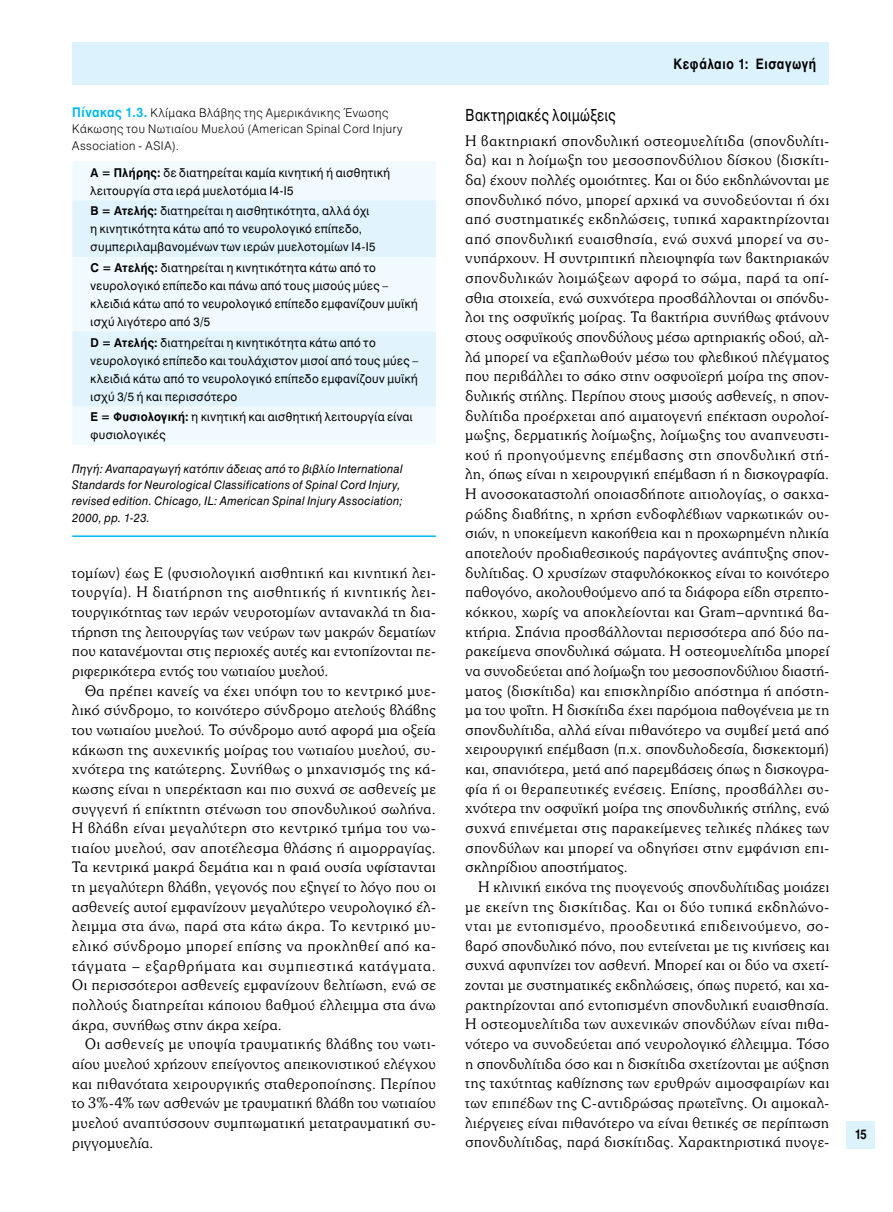
<style>
.page{position:relative;width:893px;height:1212px;background:#fff}
.page>*{position:absolute;margin:0;border:0;box-sizing:border-box;transform-origin:0 0}
.t1{font:16.5px "UB Helvetica";letter-spacing:.04em;color:#000;scale:.8 1}
.t2{font:300 15.9px/19.6px "UB Souvenir";letter-spacing:.035em;color:#000;text-align:justify;scale:.96 1}
.t3{font:300 15.9px/19.6px "UB Souvenir";letter-spacing:.035em;color:#000;text-align:justify}
.t4{font:14.25px "UB Helvetica Bold";letter-spacing:.055em;color:#000;scale:.85 1}
.t5{font:13.5px "UB Helvetica Bold";color:#000;scale:.81 1}
.t6{font:12px/18px "UB Helvetica";letter-spacing:.04em;color:#000;scale:.95 1}
.t7{font:300 11.85px/16.5px "UB Helvetica";letter-spacing:.045em;color:#000}
.t8{font:11.7px/16.2px "UB Helvetica Italic";letter-spacing:.03em;color:#000;scale:.95 1}
.s1{font-family:"UB Helvetica Bold";font-weight:400;font-size:13.2px;color:#00b9f1}
.s2{font-family:"UB Helvetica Bold"}
</style>
<div class="page">
<div style="left:72px;top:43px;width:757px;height:42px;background:#dcf2fd"></div>
<div style="left:847px;top:1121px;width:28px;height:27px;background:#dcf2fd"></div>
<div style="left:72px;top:162px;width:364px;height:283px;background:#f1fafe"></div>
<svg style="left:72px;top:200px;width:364px;height:206px;fill:#e1f4fd"></svg>
<hr style="left:72px;top:535px;width:364px;height:2px;background:#00b9f1">
<p class="t7" style="left:72px;top:104px;width:332px"><span class="s1">Πίνακας 1.3.</span> Κλίμακα Βλάβης της Αμερικάνικης Ένωσης<br>Κάκωσης του Νωτιαίου Μυελού (American Spinal Cord Injury<br>Association - ASIA).</p>
<p class="t6" style="left:91px;top:163px;width:317px"><span class="s2">A = Πλήρης:</span> δε διατηρείται καμία κινητική ή αισθητική λειτουργία στα ιερά μυελοτόμια Ι4-Ι5</p>
<p class="t6" style="left:91px;top:202px;width:301px"><span class="s2">Β = Ατελής:</span> διατηρείται η αισθητικότητα, αλλά όχι η κινητικότητα κάτω από το νευρολογικό επίπεδο, συμπεριλαμβανομένων των ιερών μυελοτομίων Ι4-Ι5</p>
<p class="t6" style="left:91px;top:259px;width:346px"><span class="s2">C = Ατελής:</span> διατηρείται η κινητικότητα κάτω από το νευρολογικό επίπεδο και πάνω από τους μισούς μύες – κλειδιά κάτω από το νευρολογικό επίπεδο εμφανίζουν μυϊκή ισχύ λιγότερο από 3/5</p>
<p class="t6" style="left:91px;top:333px;width:346px"><span class="s2">D = Ατελής:</span> διατηρείται η κινητικότητα κάτω από το νευρολογικό επίπεδο και τουλάχιστον μισοί από τους μύες – κλειδιά κάτω από το νευρολογικό επίπεδο εμφανίζουν μυϊκή ισχύ 3/5 ή και περισσότερο</p>
<p class="t6" style="left:91px;top:408px;width:341px"><span class="s2">Ε = Φυσιολογική:</span> η κινητική και αισθητική λειτουργία είναι φυσιολογικές</p>
<p class="t8" style="left:72px;top:460px;width:349px">Πηγή: Αναπαραγωγή κατόπιν άδειας από το βιβλίο International Standards for Neurological Classifications of Spinal Cord Injury, revised edition. Chicago, IL: American Spinal Injury Association; 2000, pp. 1-23.</p>
<p class="t2" style="left:72px;top:563px;width:380px">τομίων) έως Ε (φυσιολογική αισθητική και κινητική λει&shy;τουργία). Η διατήρηση της αισθητικής ή κινητικής λει&shy;τουργικότητας των ιερών νευροτομίων αντανακλά τη δια&shy;τήρηση της λειτουργίας των νεύρων των μακρών δεματίων που κατανέμονται στις περιοχές αυτές και εντοπίζονται πε&shy;ριφερικότερα εντός του νωτιαίου μυελού.</p>
<p class="t3" style="left:72px;top:680px;width:365px;text-indent:13px">Θα πρέπει κανείς να έχει υπόψη του το κεντρικό μυε&shy;λικό σύνδρομο, το κοινότερο σύνδρομο ατελούς βλάβης του νωτιαίου μυελού. Το σύνδρομο αυτό αφορά μια οξεία κάκωση της αυχενικής μοίρας του νωτιαίου μυελού, συ&shy;χνότερα της κατώτερης. Συνήθως ο μηχανισμός της κά&shy;κωσης είναι η υπερέκταση και πιο συχνά σε ασθενείς με συγγενή ή επίκτητη στένωση του σπονδυλικού σωλήνα.<br>Η βλάβη είναι μεγαλύτερη στο κεντρικό τμήμα του νω&shy;τιαίου μυελού, σαν αποτέλεσμα θλάσης ή αιμορραγίας.<br>Τα κεντρικά μακρά δεμάτια και η φαιά ουσία υφίστανται τη μεγαλύτερη βλάβη, γεγονός που εξηγεί το λόγο που οι ασθενείς αυτοί εμφανίζουν μεγαλύτερο νευρολογικό έλ&shy;λειμμα στα άνω, παρά στα κάτω άκρα. Το κεντρικό μυ&shy;ελικό σύνδρομο μπορεί επίσης να προκληθεί από κα&shy;τάγματα – εξαρθρήματα και συμπιεστικά κατάγματα.<br>Οι περισσότεροι ασθενείς εμφανίζουν βελτίωση, ενώ σε πολλούς διατηρείται κάποιου βαθμού έλλειμμα στα άνω άκρα, συνήθως στην άκρα χείρα.</p>
<p class="t2" style="left:72px;top:1034px;width:380px;text-indent:13px">Οι ασθενείς με υποψία τραυματικής βλάβης του νωτι&shy;αίου μυελού χρήζουν επείγοντος απεικονιστικού ελέγχου και πιθανότατα χειρουργικής σταθεροποίησης. Περίπου το 3%-4% των ασθενών με τραυματική βλάβη του νωτιαίου μυελού αναπτύσσουν συμπτωματική μετατραυματική συ&shy;ριγγομυελία.</p>
<p class="t4" style="left:673px;top:55px;width:170px">Κεφάλαιο 1: Εισαγωγή</p>
<p class="t1" style="left:466px;top:106px;width:189px">Βακτηριακές λοιμώξεις</p>
<p class="t2" style="left:466px;top:130px;width:380px">Η βακτηριακή σπονδυλική οστεομυελίτιδα (σπονδυλίτι&shy;δα) και η λοίμωξη του μεσοσπονδύλιου δίσκου (δισκίτι&shy;δα) έχουν πολλές ομοιότητες. Και οι δύο εκδηλώνονται με σπονδυλικό πόνο, μπορεί αρχικά να συνοδεύονται ή όχι από συστηματικές εκδηλώσεις, τυπικά χαρακτηρίζονται από σπονδυλική ευαισθησία, ενώ συχνά μπορεί να συ&shy;νυπάρχουν. Η συντριπτική πλειοψηφία των βακτηριακών σπονδυλικών λοιμώξεων αφορά το σώμα, παρά τα οπί&shy;σθια στοιχεία, ενώ συχνότερα προσβάλλονται οι σπόνδυ&shy;λοι της οσφυϊκής μοίρας. Τα βακτήρια συνήθως φτάνουν στους οσφυϊκούς σπονδύλους μέσω αρτηριακής οδού, αλ&shy;λά μπορεί να εξαπλωθούν μέσω του φλεβικού πλέγματος που περιβάλλει το σάκο στην οσφυοϊερή μοίρα της σπον&shy;δυλικής στήλης. Περίπου στους μισούς ασθενείς, η σπον&shy;δυλίτιδα προέρχεται από αιματογενή επέκταση ουρολοί&shy;μωξης, δερματικής λοίμωξης, λοίμωξης του αναπνευστι&shy;κού ή προηγούμενης επέμβασης στη σπονδυλική στή&shy;λη, όπως είναι η χειρουργική επέμβαση ή η δισκογραφία.<br>Η ανοσοκαταστολή οποιασδήποτε αιτιολογίας, ο σακχα&shy;ρώδης διαβήτης, η χρήση ενδοφλέβιων ναρκωτικών ου&shy;σιών, η υποκείμενη κακοήθεια και η προχωρημένη ηλικία αποτελούν προδιαθεσικούς παράγοντες ανάπτυξης σπον&shy;δυλίτιδας. Ο χρυσίζων σταφυλόκοκκος είναι το κοινότερο παθογόνο, ακολουθούμενο από τα διάφορα είδη στρεπτο&shy;κόκκου, χωρίς να αποκλείονται και Gram–αρνητικά βα&shy;κτήρια. Σπάνια προσβάλλονται περισσότερα από δύο πα&shy;ρακείμενα σπονδυλικά σώματα. Η οστεομυελίτιδα μπορεί να συνοδεύεται από λοίμωξη του μεσοσπονδύλιου διαστή&shy;ματος (δισκίτιδα) και επισκληρίδιο απόστημα ή απόστη&shy;μα του ψοΐτη. Η δισκίτιδα έχει παρόμοια παθογένεια με τη σπονδυλίτιδα, αλλά είναι πιθανότερο να συμβεί μετά από χειρουργική επέμβαση (π.χ. σπονδυλοδεσία, δισκεκτομή) και, σπανιότερα, μετά από παρεμβάσεις όπως η δισκογρα&shy;φία ή οι θεραπευτικές ενέσεις. Επίσης, προσβάλλει συ&shy;χνότερα την οσφυϊκή μοίρα της σπονδυλικής στήλης, ενώ συχνά επινέμεται στις παρακείμενες τελικές πλάκες των σπονδύλων και μπορεί να οδηγήσει στην εμφάνιση επι&shy;σκληρίδιου αποστήματος.</p>
<p class="t2" style="left:466px;top:877px;width:380px;text-indent:13px">Η κλινική εικόνα της πυογενούς σπονδυλίτιδας μοιάζει με εκείνη της δισκίτιδας. Και οι δύο τυπικά εκδηλώνο&shy;νται με εντοπισμένο, προοδευτικά επιδεινούμενο, σο&shy;βαρό σπονδυλικό πόνο, που εντείνεται με τις κινήσεις και συχνά αφυπνίζει τον ασθενή. Μπορεί και οι δύο να σχετί&shy;ζονται με συστηματικές εκδηλώσεις, όπως πυρετό, και χα&shy;ρακτηρίζονται από εντοπισμένη σπονδυλική ευαισθησία.<br>Η οστεομυελίτιδα των αυχενικών σπονδύλων είναι πιθα&shy;νότερο να συνοδεύεται από νευρολογικό έλλειμμα. Τόσο η σπονδυλίτιδα όσο και η δισκίτιδα σχετίζονται με αύξηση της ταχύτητας καθίζησης των ερυθρών αιμοσφαιρίων και των επιπέδων της C-αντιδρώσας πρωτεΐνης. Οι αιμοκαλ&shy;λιέργειες είναι πιθανότερο να είναι θετικές σε περίπτωση σπονδυλίτιδας, παρά δισκίτιδας. Χαρακτηριστικά πυογε-</p>
<p class="t5" style="left:854px;top:1126px;width:17px">15</p>
</div>
